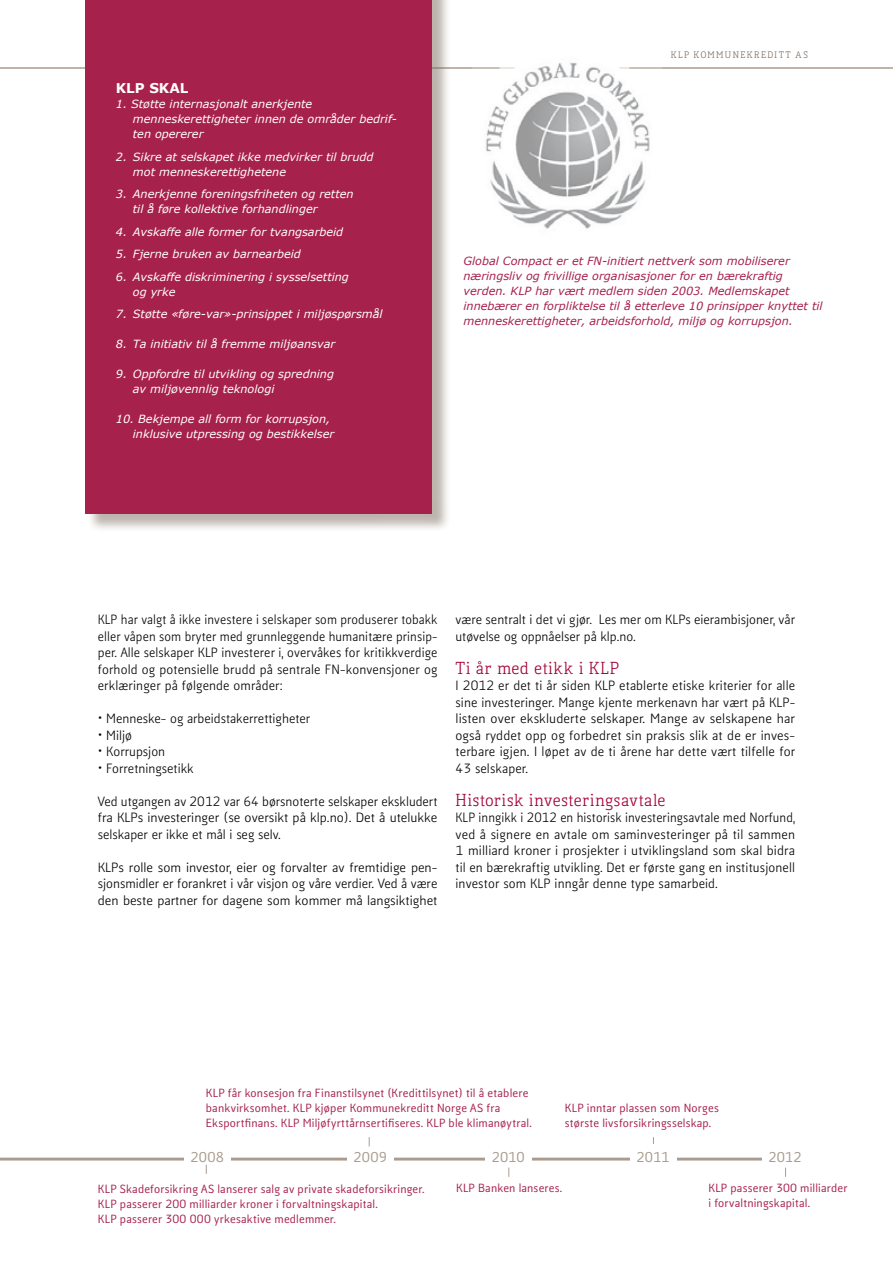
<style>
.page{position:relative;width:893px;height:1263px;background:#fff}
.page>*{position:absolute;margin:0;border:0;box-sizing:border-box;transform-origin:0 0}
.t1{font:16.5px "Kofi Pure Serif";letter-spacing:.035em;color:#a30234}
.t2{font:500 13.5px "Kofi Pure Serif";letter-spacing:.005em;color:#a99b8d}
.Body_Text{font:700 13.5px "Verdana";color:#fff}
.t3{font:12.75px/16.5px "Kofi Pure Sans";color:#000;text-align:justify}
.t4{font:12.75px/16.5px "Kofi Pure Sans";color:#000;text-align:justify;scale:.96 1}
.Body_Text-2{font:italic 11.25px/15px "Verdana";color:#fff}
.t5{font:500 11.25px/15px "Kofi Pure Sans";letter-spacing:.02em;color:#a7214d}
.Body_Text-3{font:italic 11.25px/15px "Verdana";color:#a7214d}
.t6{font:9px "Kofi Pure Serif";letter-spacing:.16em;color:#7b6a5d}
</style>
<div class="page">
<hr style="left:0;top:1157px;width:765px;height:3px;background:#a99b8d">
<div style="left:184px;top:1151px;width:47px;height:17px;background:#fff"></div>
<div style="left:347px;top:1151px;width:47px;height:17px;background:#fff"></div>
<div style="left:762px;top:1151px;width:46px;height:17px;background:#fff"></div>
<div style="left:630px;top:1151px;width:46px;height:17px;background:#fff"></div>
<div style="left:485px;top:1151px;width:47px;height:17px;background:#fff"></div>
<img style="left:472px;top:62px;width:190px;height:167px">
<hr style="left:0;top:68px;width:500px;height:1px;background:#a99b8d">
<hr style="left:629px;top:68px;width:264px;height:1px;background:#a99b8d">
<div style="left:87px;top:0;width:364px;height:531px;background:#7b6a5d;opacity:.5"></div>
<div style="left:85px;top:0;width:347px;height:513px;background:#a7214d"></div>
<p class="Body_Text" style="left:116px;top:79px;width:74px">KLP SKAL</p>
<p class="Body_Text-2" style="left:116px;top:97px;width:198px">1. Støtte internasjonalt anerkjente</p>
<p class="Body_Text-2" style="left:133px;top:112px;width:266px">menneskerettigheter innen de områder bedrif&shy;ten opererer</p>
<p class="Body_Text-2" style="left:133px;top:149px;width:242px;text-indent:-17px">2. Sikre at selskapet ikke medvirker til brudd mot menneskerettighetene</p>
<p class="Body_Text-2" style="left:116px;top:187px;width:239px">3. Anerkjenne foreningsfriheten og retten</p>
<p class="Body_Text-2" style="left:133px;top:202px;width:186px">til å føre kollektive forhandlinger</p>
<p class="Body_Text-2" style="left:116px;top:224px;width:229px">4. Avskaffe alle former for tvangsarbeid</p>
<p class="Body_Text-2" style="left:116px;top:247px;width:187px">5. Fjerne bruken av barnearbeid</p>
<p class="Body_Text-2" style="left:116px;top:269px;width:235px">6. Avskaffe diskriminering i sysselsetting</p>
<p class="Body_Text-2" style="left:133px;top:284px;width:44px">og yrke</p>
<p class="Body_Text-2" style="left:116px;top:307px;width:268px">7. Støtte «føre-var»-prinsippet i miljøspørsmål</p>
<p class="Body_Text-2" style="left:116px;top:337px;width:221px">8. Ta initiativ til å fremme miljøansvar</p>
<p class="Body_Text-2" style="left:116px;top:367px;width:220px">9. Oppfordre til utvikling og spredning</p>
<p class="Body_Text-2" style="left:133px;top:382px;width:143px">av miljøvennlig teknologi</p>
<p class="Body_Text-2" style="left:116px;top:412px;width:216px">10. Bekjempe all form for korrupsjon,</p>
<p class="Body_Text-2" style="left:133px;top:427px;width:203px">inklusive utpressing og bestikkelser</p>
<p class="t6" style="left:671px;top:49px;width:139px">KLP KOMMUNEKREDITT AS</p>
<p class="Body_Text-3" style="left:463px;top:254px;width:361px">Global Compact er et FN-initiert nettverk som mobiliserer næringsliv og frivillige organisasjoner for en bærekraftig verden. KLP har vært medlem siden 2003. Medlemskapet innebærer en forpliktelse til å etterleve 10 prinsipper knyttet til menneskerettigheter, arbeidsforhold, miljø og korrupsjon.</p>
<p class="t4" style="left:98px;top:611px;width:355px">KLP har valgt å ikke investere i selskaper som produserer tobakk eller våpen som bryter med grunnleggende humanitære prinsip&shy;per. Alle selskaper KLP investerer i, overvåkes for kritikkverdige forhold og potensielle brudd på sentrale FN-konvensjoner og erklæringer på følgende områder:</p>
<p class="t3" style="left:98px;top:710px;width:214px">• Menneske- og arbeidstakerrettigheter</p>
<p class="t3" style="left:98px;top:727px;width:36px">• Miljø</p>
<p class="t3" style="left:98px;top:743px;width:69px">• Korrupsjon</p>
<p class="t3" style="left:98px;top:760px;width:97px">• Forretningsetikk</p>
<p class="t3" style="left:98px;top:793px;width:341px">Ved utgangen av 2012 var 64 børsnoterte selskaper ekskludert fra KLPs investeringer (se oversikt på klp.no). Det å utelukke selskaper er ikke et mål i seg selv.</p>
<p class="t3" style="left:98px;top:859px;width:341px">KLPs rolle som investor, eier og forvalter av fremtidige pen&shy;sjonsmidler er forankret i vår visjon og våre verdier. Ved å være den beste partner for dagene som kommer må langsiktighet</p>
<p class="t3" style="left:455px;top:611px;width:341px">være sentralt i det vi gjør. Les mer om KLPs eierambisjoner, vår utøvelse og oppnåelser på klp.no.</p>
<p class="t1" style="left:455px;top:657px;width:165px">Ti år med etikk i KLP</p>
<p class="t3" style="left:455px;top:677px;width:341px">I 2012 er det ti år siden KLP etablerte etiske kriterier for alle sine investeringer. Mange kjente merkenavn har vært på KLP&shy;listen over ekskluderte selskaper. Mange av selskapene har også ryddet opp og forbedret sin praksis slik at de er inves&shy;terbare igjen. I løpet av de ti årene har dette vært tilfelle for 43 selskaper.</p>
<p class="t1" style="left:455px;top:789px;width:211px">Historisk investeringsavtale</p>
<p class="t4" style="left:455px;top:809px;width:355px">KLP inngikk i 2012 en historisk investeringsavtale med Norfund, ved å signere en avtale om saminvesteringer på til sammen 1 milliard kroner i prosjekter i utviklingsland som skal bidra til en bærekraftig utvikling. Det er første gang en institusjonell investor som KLP inngår denne type samarbeid.</p>
<p class="t5" style="left:206px;top:1086px;width:324px">KLP får konsesjon fra Finanstilsynet (Kredittilsynet) til å etablere bankvirksomhet. KLP kjøper Kommunekreditt Norge AS fra</p>
<p class="t5" style="left:206px;top:1116px;width:328px">Eksportfinans. KLP Miljøfyrttårnsertifiseres. KLP ble klimanøytral.</p>
<p class="t5" style="left:565px;top:1101px;width:155px">KLP inntar plassen som Norges største livsforsikringsselskap.</p>
<p class="t2" style="left:190px;top:1148px;width:35px">2008</p>
<p class="t2" style="left:353px;top:1148px;width:35px">2009</p>
<p class="t2" style="left:492px;top:1148px;width:34px">2010</p>
<p class="t2" style="left:637px;top:1148px;width:34px">2011</p>
<p class="t2" style="left:768px;top:1148px;width:35px">2012</p>
<p class="t5" style="left:98px;top:1181px;width:328px">KLP Skadeforsikring AS lanserer salg av private skadeforsikringer.</p>
<p class="t5" style="left:98px;top:1196px;width:281px">KLP passerer 200 milliarder kroner i forvaltningskapital.</p>
<p class="t5" style="left:98px;top:1211px;width:240px">KLP passerer 300 000 yrkesaktive medlemmer.</p>
<p class="t5" style="left:456px;top:1181px;width:108px">KLP Banken lanseres.</p>
<p class="t5" style="left:708px;top:1181px;width:140px">KLP passerer 300 milliarder</p>
<p class="t5" style="left:708px;top:1196px;width:103px">i forvaltningskapital.</p>
</div>
